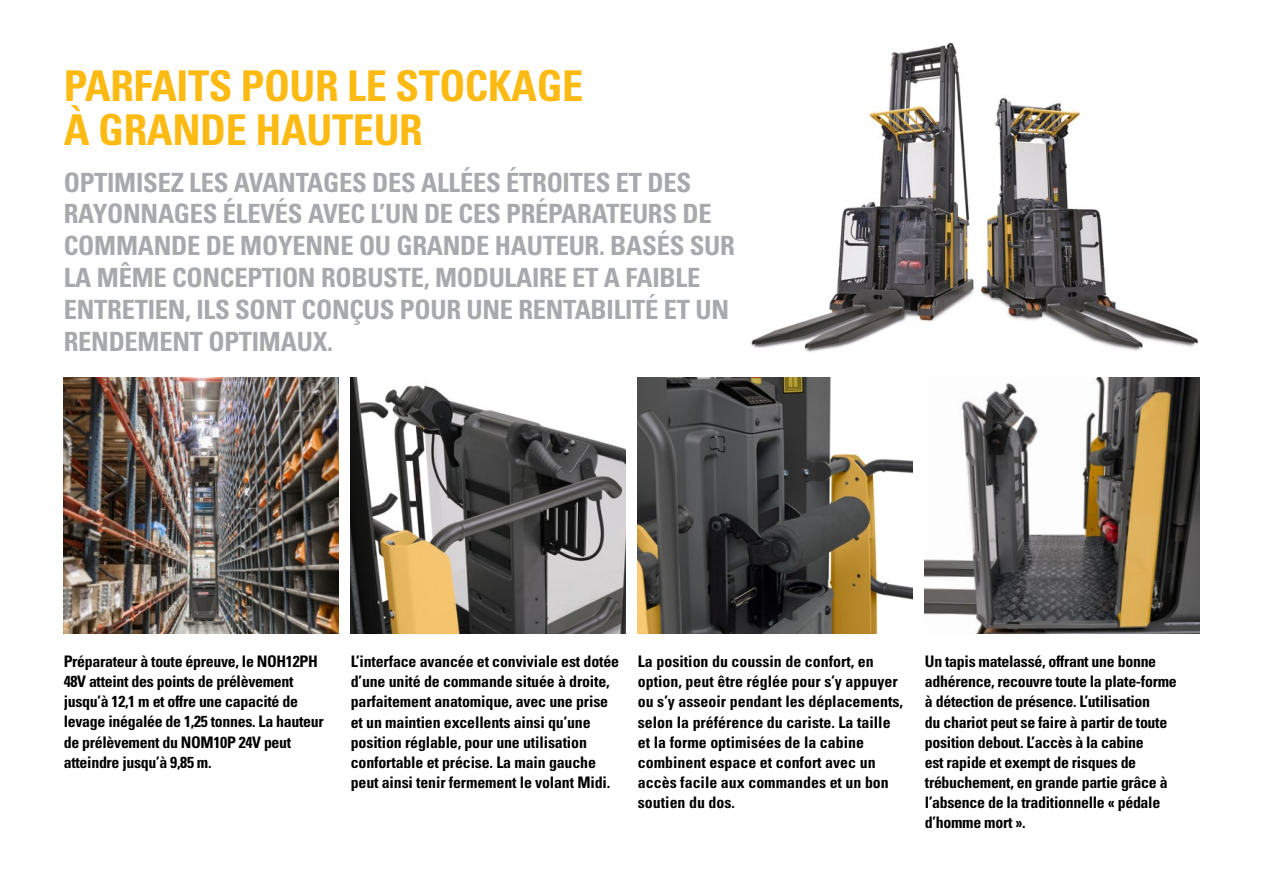
<style>
.page{position:relative;width:1263px;height:893px;background:#fff}
.page>*{position:absolute;margin:0;border:0;box-sizing:border-box;transform-origin:0 0}
.t1{font:42.45px/43.5px "Univers LTCYR 67 Bold Cond";letter-spacing:-.01em;color:#fdba12}
.t2{font:26.55px/31.8px "Univers LTCYR 67 Bold Cond";letter-spacing:-.01em;color:#a7a9ac}
.t3{font:15.9px/20.1px "Univers LTCYR 67 Bold Cond";letter-spacing:-.01em;color:#000}
</style>
<div class="page">
<img style="left:64px;top:377px;width:274px;height:257px">
<img style="left:351px;top:377px;width:274px;height:257px">
<img style="left:638px;top:377px;width:274px;height:257px">
<img style="left:925px;top:377px;width:274px;height:257px">
<img style="left:751px;top:42px;width:448px;height:310px">
<h1 class="t1" style="left:64px;top:64px;width:521px">PARFAITS POUR LE STOCKAGE<br>À GRANDE HAUTEUR</h1>
<p class="t2" style="left:64px;top:166px;width:673px">OPTIMISEZ LES AVANTAGES DES ALLÉES ÉTROITES ET DES RAYONNAGES ÉLEVÉS AVEC L’UN DE CES PRÉPARATEURS DE COMMANDE DE MOYENNE OU GRANDE HAUTEUR. BASÉS SUR LA MÊME CONCEPTION ROBUSTE, MODULAIRE ET A FAIBLE ENTRETIEN, ILS SONT CONÇUS POUR UNE RENTABILITÉ ET UN RENDEMENT OPTIMAUX.</p>
<p class="t3" style="left:64px;top:651px;width:262px">Préparateur à toute épreuve, le NOH12PH 48V atteint des points de prélèvement jusqu’à 12,1 m et offre une capacité de levage inégalée de 1,25 tonnes. La hauteur de prélèvement du NOM10P 24V peut atteindre jusqu’à 9,85 m.</p>
<p class="t3" style="left:351px;top:651px;width:270px">L’interface avancée et conviviale est dotée d’une unité de commande située à droite, parfaitement anatomique, avec une prise et un maintien excellents ainsi qu’une position réglable, pour une utilisation confortable et précise. La main gauche peut ainsi tenir fermement le volant Midi.</p>
<p class="t3" style="left:638px;top:651px;width:267px">La position du coussin de confort, en option, peut être réglée pour s’y appuyer ou s’y asseoir pendant les déplacements, selon la préférence du cariste. La taille et la forme optimisées de la cabine combinent espace et confort avec un accès facile aux commandes et un bon soutien du dos.</p>
<p class="t3" style="left:925px;top:651px;width:253px">Un tapis matelassé, offrant une bonne adhérence, recouvre toute la plate-forme à détection de présence. L’utilisation<br>du chariot peut se faire à partir de toute position debout. L’accès à la cabine<br>est rapide et exempt de risques de trébuchement, en grande partie grâce à l’absence de la traditionnelle « pédale d’homme mort ».</p>
</div>
